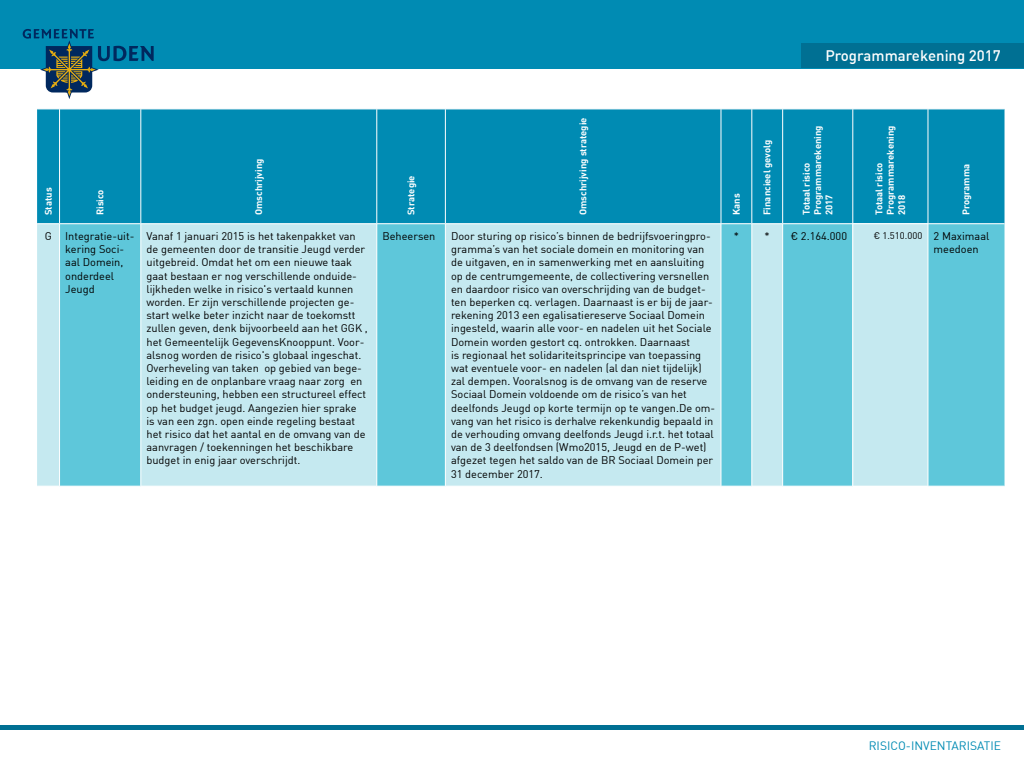
<style>
.page{position:relative;width:1024px;height:768px;background:#fff}
.page>*{position:absolute;margin:0;border:0;box-sizing:border-box;transform-origin:0 0}
.t1{font:500 15px "DIN";color:#fff}
.t2{font:12px "DIN";color:#008bb3}
.t3{font:11px/13.2px "DIN";color:#000}
.t4{font:700 9.5px/11.4px "DIN";color:#fff}
.t5{font:9.5px "DIN";color:#000}
.s1{font-size:11px}
</style>
<div class="page">
<hr style="left:0;top:726px;width:1024px;height:4px;background:#007093">
<div style="left:0;top:0;width:1024px;height:68px;background:#008bb3"></div>
<div style="left:801px;top:43px;width:223px;height:25px;background:#007093"></div>
<svg style="left:23px;top:29px;width:131px;height:70px"></svg>
<div style="left:37px;top:110px;width:968px;height:113px;background:#008bb3"></div>
<div style="left:37px;top:224px;width:22px;height:262px;background:#c5e9f0"></div>
<svg style="left:60px;top:224px;width:945px;height:262px;background:#9fdce7"></svg>
<div style="left:853px;top:224px;width:75px;height:262px;background:#c5e9f0"></div>
<hr style="left:141px;top:224px;width:1px;height:262px;background:#fff">
<hr style="left:377px;top:224px;width:1px;height:262px;background:#fff">
<hr style="left:445px;top:224px;width:1px;height:262px;background:#fff">
<hr style="left:721px;top:224px;width:1px;height:262px;background:#fff">
<hr style="left:752px;top:224px;width:1px;height:262px;background:#fff">
<hr style="left:782px;top:224px;width:1px;height:262px;background:#fff">
<hr style="left:59px;top:109px;width:1px;height:114px;background:#fff">
<hr style="left:141px;top:109px;width:1px;height:114px;background:#fff">
<hr style="left:377px;top:109px;width:1px;height:114px;background:#fff">
<hr style="left:445px;top:109px;width:1px;height:114px;background:#fff">
<hr style="left:721px;top:109px;width:1px;height:114px;background:#fff">
<hr style="left:752px;top:109px;width:1px;height:114px;background:#fff">
<hr style="left:782px;top:109px;width:1px;height:114px;background:#fff">
<hr style="left:853px;top:109px;width:1px;height:114px;background:#fff">
<hr style="left:928px;top:109px;width:1px;height:114px;background:#fff">
<svg style="left:37px;top:109px;width:23px;height:1px"></svg>
<svg style="left:37px;top:223px;width:23px;height:1px"></svg>
<hr style="left:853px;top:224px;width:1px;height:262px;background:#fff">
<hr style="left:928px;top:224px;width:1px;height:262px;background:#fff">
<p class="t4" style="left:42px;top:215px;width:29px;rotate:-90deg">Status</p>
<p class="t4" style="left:94px;top:215px;width:27px;rotate:-90deg">Risico</p>
<p class="t4" style="left:253px;top:215px;width:58px;rotate:-90deg">Omschrijving</p>
<p class="t4" style="left:405px;top:215px;width:41px;rotate:-90deg">Strategie</p>
<p class="t4" style="left:577px;top:215px;width:99px;rotate:-90deg">Omschrijving strategie</p>
<p class="t4" style="left:730px;top:215px;width:23px;rotate:-90deg">Kans</p>
<p class="t4" style="left:761px;top:215px;width:77px;rotate:-90deg">Financieel gevolg</p>
<h1 class="t1" style="left:825px;top:46px;width:177px">Programmarekening 2017</h1>
<p class="t4" style="left:800px;top:215px;width:91px;rotate:-90deg">Totaal risico<br>Programmarekening<br>2017</p>
<p class="t4" style="left:873px;top:215px;width:91px;rotate:-90deg">Totaal risico<br>Programmarekening<br>2018</p>
<p class="t4" style="left:960px;top:215px;width:53px;rotate:-90deg">Programma</p>
<p class="t3" style="left:65px;top:229px;width:71px;text-indent:-20px">G Integratie-uit&shy;kering Soci&shy;aal Domein, onderdeel<br>Jeugd</p>
<p class="t3" style="left:146px;top:229px;width:223px">Vanaf 1 januari 2015 is het takenpakket van de gemeenten door de transitie Jeugd verder uitgebreid. Omdat het om een nieuwe taak gaat bestaan er nog verschillende onduide&shy;lijkheden welke in risico's vertaald kunnen worden. Er zijn verschillende projecten ge&shy;start welke beter inzicht naar de toekomstt zullen geven, denk bijvoorbeeld aan het GGK , het Gemeentelijk GegevensKnooppunt. Voor&shy;alsnog worden de risico's globaal ingeschat.<br>Overheveling van taken op gebied van bege&shy;leiding en de onplanbare vraag naar zorg en ondersteuning, hebben een structureel effect op het budget jeugd. Aangezien hier sprake<br>is van een zgn. open einde regeling bestaat het risico dat het aantal en de omvang van de aanvragen / toekenningen het beschikbare budget in enig jaar overschrijdt.</p>
<p class="t3" style="left:382px;top:229px;width:55px">Beheersen</p>
<p class="t3" style="left:451px;top:229px;width:266px">Door sturing op risico’s binnen de bedrijfsvoeringpro&shy;gramma’s van het sociale domein en monitoring van de uitgaven, en in samenwerking met en aansluiting op de centrumgemeente, de collectivering versnellen en daardoor risico van overschrijding van de budget&shy;ten beperken cq. verlagen. Daarnaast is er bij de jaar&shy;rekening 2013 een egalisatiereserve Sociaal Domein ingesteld, waarin alle voor- en nadelen uit het Sociale Domein worden gestort cq. ontrokken. Daarnaast<br>is regionaal het solidariteitsprincipe van toepassing wat eventuele voor- en nadelen (al dan niet tijdelijk) zal dempen. Vooralsnog is de omvang van de reserve Sociaal Domein voldoende om de risico’s van het deelfonds Jeugd op korte termijn op te vangen.De om&shy;vang van het risico is derhalve rekenkundig bepaald in de verhouding omvang deelfonds Jeugd i.r.t. het totaal van de 3 deelfondsen (Wmo2015, Jeugd en de P-wet) afgezet tegen het saldo van de BR Sociaal Domein per 31 december 2017.</p>
<p class="t3" style="left:734px;top:229px;width:38px">* *</p>
<p class="t3" style="left:791px;top:229px;width:58px">€ 2.164.000</p>
<p class="t5" style="left:874px;top:230px;width:117px">€ 1.510.000 <span class="s1">2 Maximaal</span></p>
<p class="t3" style="left:934px;top:242px;width:47px">meedoen</p>
<p class="t2" style="left:869px;top:739px;width:134px">RISICO-INVENTARISATIE</p>
</div>
